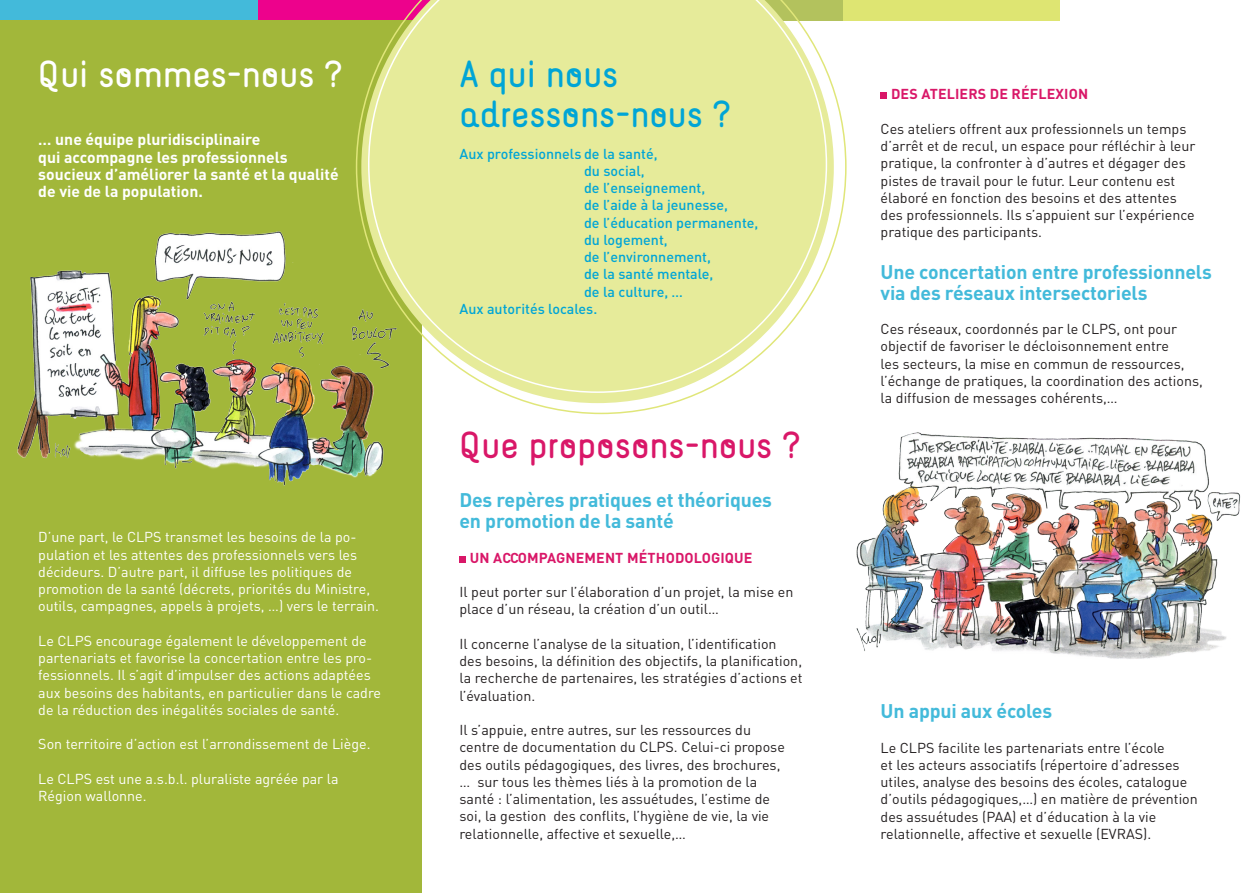
<style>
.page{position:relative;width:1255px;height:893px;background:#fff}
.page>*{position:absolute;margin:0;border:0;box-sizing:border-box;transform-origin:0 0}
.t1{font:700 33px "Naiv";color:#00a5d6}
.t2{font:700 33px "Naiv";color:#d91768}
.t3{font:700 33px "Naiv";color:#fff}
.TxtCourant{font:700 19.5px "DIN";letter-spacing:-.01em;color:#43bada}
.TxtCourant-2{font:700 15.75px "DIN";color:#fff}
.TxtCourant-3{font:14.25px/17.2px "DIN";color:#231f20}
.TxtCourant-4{font:14.25px/17.2px "DIN";color:#fff}
.TxtCourant-5{font:500 14.25px "DIN";color:#00a5d6}
.TxtCourant-6{font:700 14.25px "DIN";letter-spacing:.01em;color:#d91768}
</style>
<div class="page">
<div style="left:0;top:0;width:258px;height:20px;background:#43bada"></div>
<div style="left:258px;top:0;width:243px;height:20px;background:#ed028c"></div>
<div style="left:842px;top:0;width:217px;height:20px;background:#dee572"></div>
<div style="left:0;top:20px;width:421px;height:873px;background:#a2b73a"></div>
<svg style="left:356px;top:0;width:490px;height:414px"></svg>
<svg style="left:368px;top:0;width:459px;height:393px;background:#e5e99d"></svg>
<div style="left:880px;top:92px;width:7px;height:7px;background:#d91768"></div>
<img style="left:17px;top:231px;width:380px;height:255px">
<div style="left:459px;top:556px;width:7px;height:6px;background:#d91768"></div>
<img style="left:856px;top:432px;width:385px;height:227px">
<p class="t3" style="left:38px;top:53px;width:306px">Qui sommes-nous ?</p>
<p class="TxtCourant-2" style="left:38px;top:129px;width:223px">… une équipe pluridisciplinaire</p>
<p class="TxtCourant-2" style="left:38px;top:146px;width:251px">qui accompagne les professionnels</p>
<p class="TxtCourant-2" style="left:38px;top:164px;width:302px">soucieux d’améliorer la santé et la qualité</p>
<p class="TxtCourant-2" style="left:38px;top:181px;width:166px">de vie de la population.</p>
<p class="TxtCourant-4" style="left:38px;top:529px;width:342px">D’une part, le CLPS transmet les besoins de la po&shy;pulation et les attentes des professionnels vers les décideurs. D’autre part, il diffuse les politiques de promotion de la santé (décrets, priorités du Ministre, outils, campagnes, appels à projets, …) vers le terrain.</p>
<p class="TxtCourant-4" style="left:38px;top:632px;width:344px">Le CLPS encourage également le développement de partenariats et favorise la concertation entre les pro&shy;fessionnels. Il s’agit d’impulser des actions adaptées aux besoins des habitants, en particulier dans le cadre de la réduction des inégalités sociales de santé.</p>
<p class="TxtCourant-4" style="left:38px;top:736px;width:334px">Son territoire d’action est l’arrondissement de Liège.</p>
<p class="TxtCourant-4" style="left:38px;top:770px;width:302px">Le CLPS est une a.s.b.l. pluraliste agréée par la<br>Région wallonne.</p>
<p class="t1" style="left:459px;top:53px;width:160px">A qui nous</p>
<p class="t1" style="left:459px;top:92px;width:274px">adressons-nous ?</p>
<p class="TxtCourant-5" style="left:459px;top:144px;width:200px">Aux professionnels de la santé,</p>
<p class="TxtCourant-5" style="left:584px;top:161px;width:62px">du social,</p>
<p class="TxtCourant-5" style="left:584px;top:178px;width:123px">de l’enseignement,</p>
<p class="TxtCourant-5" style="left:584px;top:196px;width:146px">de l’aide à la jeunesse,</p>
<p class="TxtCourant-5" style="left:584px;top:213px;width:176px">de l’éducation permanente,</p>
<p class="TxtCourant-5" style="left:584px;top:230px;width:85px">du logement,</p>
<p class="TxtCourant-5" style="left:584px;top:247px;width:128px">de l’environnement,</p>
<p class="TxtCourant-5" style="left:584px;top:265px;width:131px">de la santé mentale,</p>
<p class="TxtCourant-5" style="left:584px;top:282px;width:101px">de la culture, …</p>
<p class="TxtCourant-5" style="left:459px;top:299px;width:139px">Aux autorités locales.</p>
<p class="t2" style="left:459px;top:424px;width:343px">Que proposons-nous ?</p>
<p class="TxtCourant" style="left:459px;top:487px;width:314px">Des repères pratiques et théoriques</p>
<p class="TxtCourant" style="left:459px;top:508px;width:216px">en promotion de la santé</p>
<p class="TxtCourant-6" style="left:470px;top:548px;width:284px">UN ACCOMPAGNEMENT MÉTHODOLOGIQUE</p>
<p class="TxtCourant-3" style="left:459px;top:583px;width:335px">Il peut porter sur l’élaboration d’un projet, la mise en place d’un réseau, la création d’un outil…</p>
<p class="TxtCourant-3" style="left:459px;top:635px;width:344px">Il concerne l’analyse de la situation, l’identification<br>des besoins, la définition des objectifs, la planification, la recherche de partenaires, les stratégies d’actions et l’évaluation.</p>
<p class="TxtCourant-3" style="left:459px;top:721px;width:327px">Il s’appuie, entre autres, sur les ressources du centre de documentation du CLPS. Celui-ci propose des outils pédagogiques, des livres, des brochures, … sur tous les thèmes liés à la promotion de la santé : l’alimentation, les assuétudes, l’estime de soi, la gestion des conflits, l’hygiène de vie, la vie relationnelle, affective et sexuelle,…</p>
<p class="TxtCourant-6" style="left:891px;top:85px;width:199px">DES ATELIERS DE RÉFLEXION</p>
<p class="TxtCourant-3" style="left:880px;top:120px;width:316px">Ces ateliers offrent aux professionnels un temps d’arrêt et de recul, un espace pour réfléchir à leur pratique, la confronter à d’autres et dégager des pistes de travail pour le futur. Leur contenu est élaboré en fonction des besoins et des attentes des professionnels. Ils s’appuient sur l’expérience pratique des participants.</p>
<p class="TxtCourant" style="left:880px;top:258px;width:332px">Une concertation entre professionnels</p>
<p class="TxtCourant" style="left:880px;top:279px;width:268px">via des réseaux intersectoriels</p>
<p class="TxtCourant-3" style="left:880px;top:321px;width:324px">Ces réseaux, coordonnés par le CLPS, ont pour objectif de favoriser le décloisonnement entre<br>les secteurs, la mise en commun de ressources, l’échange de pratiques, la coordination des actions, la diffusion de messages cohérents,…</p>
<p class="TxtCourant" style="left:880px;top:698px;width:173px">Un appui aux écoles</p>
<p class="TxtCourant-3" style="left:880px;top:739px;width:319px">Le CLPS facilite les partenariats entre l’école<br>et les acteurs associatifs (répertoire d’adresses utiles, analyse des besoins des écoles, catalogue d’outils pédagogiques,…) en matière de prévention des assuétudes (PAA) et d’éducation à la vie relationnelle, affective et sexuelle (EVRAS).</p>
</div>
